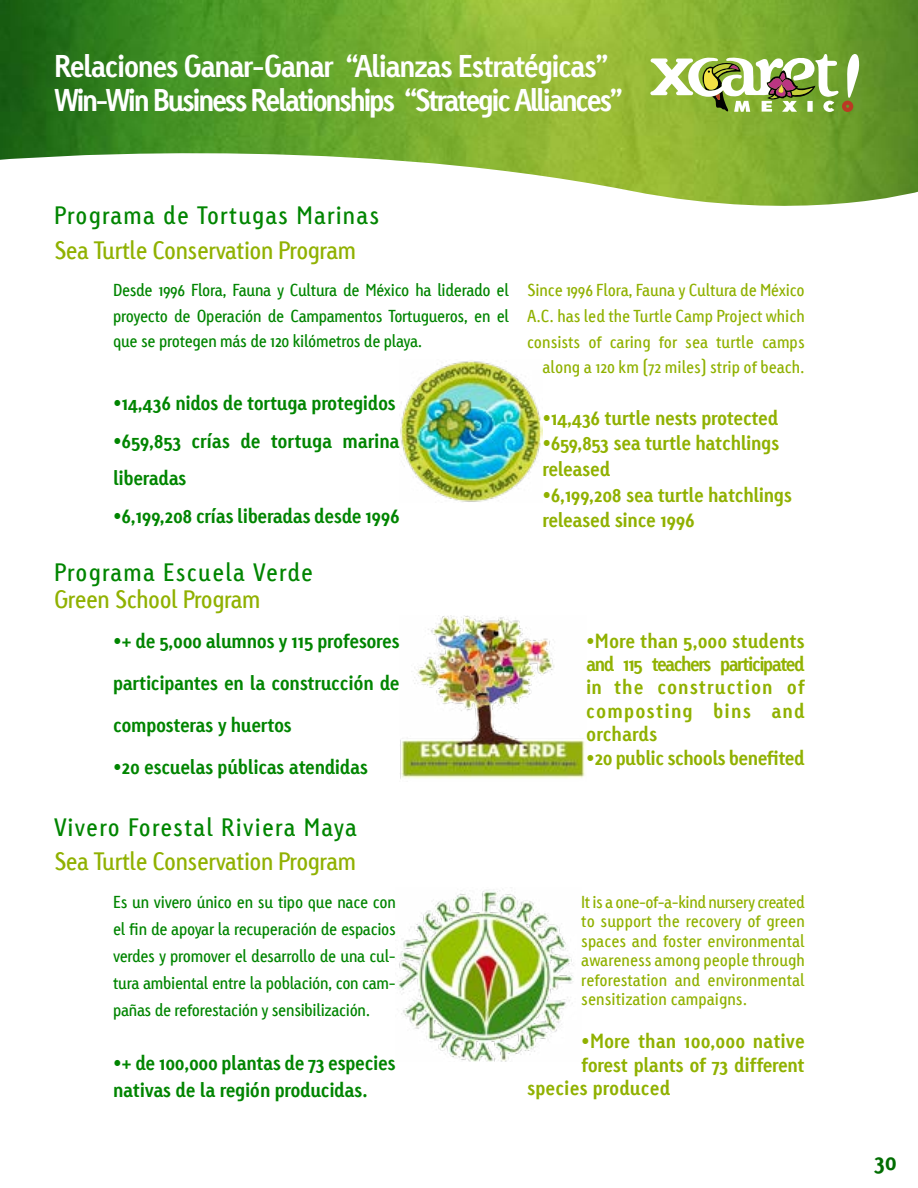
<style>
.page{position:relative;width:918px;height:1188px;background:#fff}
.page>*{position:absolute;margin:0;border:0;box-sizing:border-box;transform-origin:0 0}
.t1{font:30px/33.9px "Linotype Tetria Bold 2";letter-spacing:-.08em;color:#fff}
.t2{font:24px "Linotype Tetria";letter-spacing:-.02em;color:#90b100}
.t3{font:24px "Linotype Tetria";letter-spacing:.05em;color:#008500}
.t4{font:700 24px "Linotype Tetria";color:#006d00}
.t5{font:19.5px/42px "Linotype Tetria Bold 2";letter-spacing:-.02em;color:#008500}
.t6{font:19.5px/23.4px "Linotype Tetria Bold 2";letter-spacing:-.02em;color:#90b100}
.t7{font:19.5px "Linotype Tetria Bold 2";color:#90b100}
.t8{font:16.5px/19.5px "Linotype Tetria";color:#90b100;text-align:right}
.t9{font:16.5px/25.5px "Linotype Tetria";letter-spacing:-.02em;color:#008500;text-align:justify}
.t10{font:16.5px "Linotype Tetria Regular 2";letter-spacing:-.02em;color:#008500}
</style>
<div class="page">
<img style="left:0;top:0;width:918px;height:206px">
<svg style="left:650px;top:54px;width:209px;height:58px"></svg>
<img style="left:398px;top:890px;width:176px;height:172px">
<img style="left:400px;top:616px;width:185px;height:163px">
<img style="left:400px;top:360px;width:142px;height:142px">
<h1 class="t1" style="left:54px;top:49px;width:571px">Relaciones Ganar-Ganar “Alianzas Estratégicas”<br>Win-Win Business Relationships “Strategic Alliances”</h1>
<h2 class="t3" style="left:54px;top:201px;width:327px">Programa de Tortugas Marinas</h2>
<h2 class="t2" style="left:54px;top:235px;width:304px">Sea Turtle Conservation Program</h2>
<p class="t9" style="left:113px;top:278px;width:397px">Desde 1996 Flora, Fauna y Cultura de México ha liderado el proyecto de Operación de Campamentos Tortugueros, en el que se protegen más de 120 kilómetros de playa.</p>
<p class="t5" style="left:113px;top:382px;width:284px">•14,436 nidos de tortuga protegidos</p>
<p class="t5" style="left:113px;top:422px;width:288px;line-height:37.5px">•659,853 crías de tortuga marina liberadas</p>
<p class="t5" style="left:113px;top:495px;width:288px">•6,199,208 crías liberadas desde 1996</p>
<h2 class="t3" style="left:54px;top:558px;width:261px">Programa Escuela Verde</h2>
<h2 class="t2" style="left:54px;top:584px;width:208px">Green School Program</h2>
<p class="t5" style="left:113px;top:619px;width:288px;text-align:justify">•+ de 5,000 alumnos y 115 profesores participantes en la construcción de composteras y huertos</p>
<p class="t5" style="left:113px;top:745px;width:256px">•20 escuelas públicas atendidas</p>
<h2 class="t3" style="left:54px;top:813px;width:304px">Vivero Forestal Riviera Maya</h2>
<h2 class="t2" style="left:54px;top:847px;width:304px">Sea Turtle Conservation Program</h2>
<p class="t9" style="left:113px;top:889px;width:284px">Es un vivero único en su tipo que nace con</p>
<p class="t10" style="left:113px;top:919px;width:284px">el fin de apoyar la recuperación de espacios</p>
<p class="t9" style="left:113px;top:942px;width:284px;line-height:27px">verdes y promover el desarrollo de una cul&shy;tura ambiental entre la población, con cam&shy;pañas de reforestación y sensibilización.</p>
<p class="t5" style="left:113px;top:1049px;width:284px;line-height:27px">•+ de 100,000 plantas de 73 especies nativas de la región producidas.</p>
<p class="t8" style="left:527px;top:278px;width:279px;line-height:25.7px">Since 1996 Flora, Fauna y Cultura de México A.C. has led the Turtle Camp Project which consists of caring for sea turtle camps along a 120 km (72 miles) strip of beach.</p>
<p class="t6" style="left:542px;top:406px;width:237px">•14,436 turtle nests protected</p>
<p class="t6" style="left:542px;top:430px;width:238px;line-height:25.7px">•659,853 sea turtle hatchlings released</p>
<p class="t6" style="left:542px;top:481px;width:251px;line-height:25.7px">•6,199,208 sea turtle hatchlings released since 1996</p>
<p class="t6" style="left:586px;top:629px;width:220px;text-align:justify">•More than 5,000 students and 115 teachers participated in the construction of composting bins and orchards</p>
<p class="t6" style="left:586px;top:746px;width:220px">•20 public schools benefited</p>
<p class="t8" style="left:581px;top:892px;width:225px;text-align:justify">It is a one-of-a-kind nursery created to support the recovery of green spaces and foster environmental awareness among people through reforestation and environmental sensitization campaigns.</p>
<p class="t7" style="left:581px;top:1029px;width:225px">•More than 100,000 native</p>
<p class="t6" style="left:581px;top:1053px;width:225px">forest plants of 73 different</p>
<p class="t7" style="left:527px;top:1076px;width:145px">species produced</p>
<h2 class="t4" style="left:874px;top:1146px;width:25px">30</h2>
</div>
